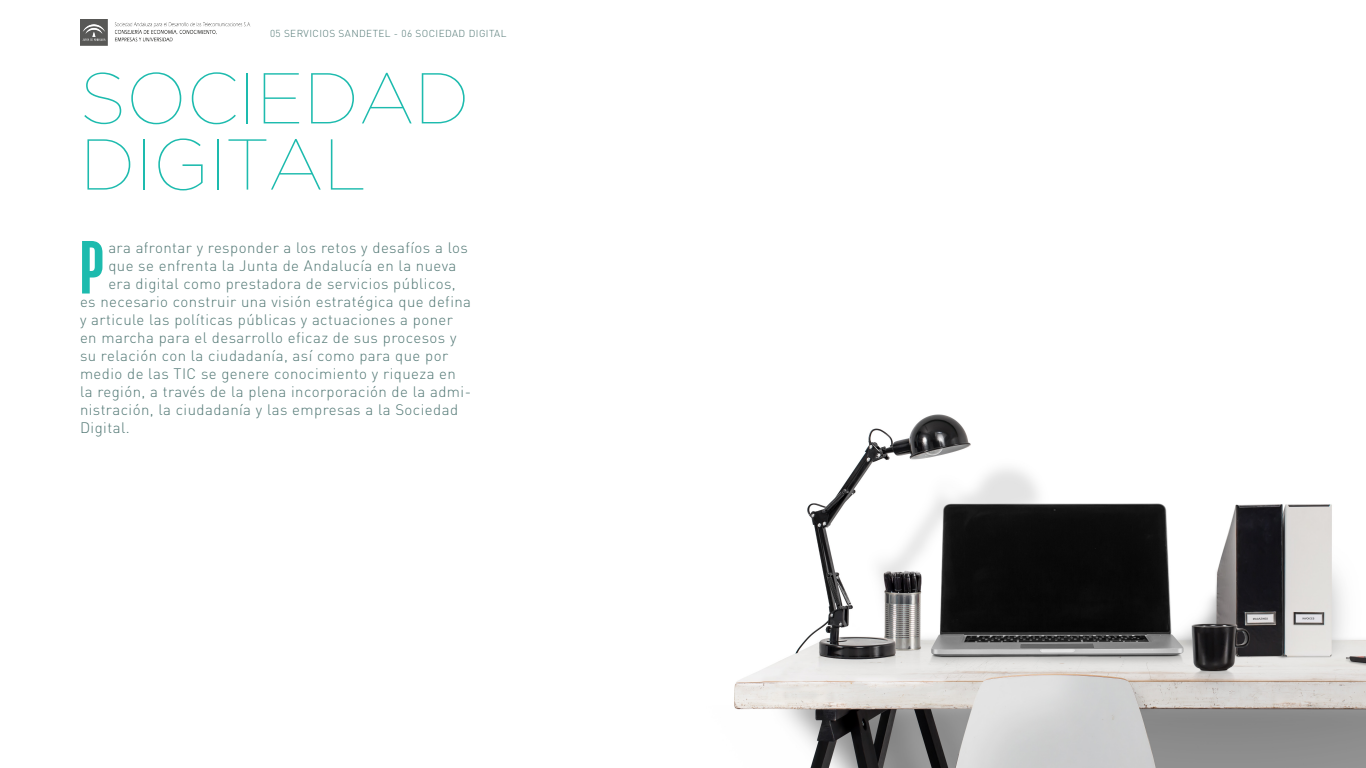
<style>
.page{position:relative;width:1366px;height:768px;background:#fff}
.page>*{position:absolute;margin:0;border:0;box-sizing:border-box;transform-origin:0 0}
.t1{font:100 71.8px "Gotham";color:#1dbbae}
.t2{font:condensed 64px "Placard";color:#1dbbae}
.TEXTO{font:300 15px/18px "DIN Pro";letter-spacing:.03em;color:#517774}
.TEXTO-2{font:300 10px "DIN Pro";letter-spacing:.04em;color:#517774}
</style>
<div class="page">
<img style="left:734px;top:414px;width:632px;height:354px">
<img style="left:80px;top:20px;width:170px;height:26px">
<p class="TEXTO-2" style="left:270px;top:27px;width:238px">05 SERVICIOS SANDETEL - 06 SOCIEDAD DIGITAL</p>
<p class="t1" style="left:80px;top:54px;width:391px">SOCIEDAD</p>
<p class="t1" style="left:80px;top:120px;width:287px">DIGITAL</p>
<p class="t2" style="left:80px;top:228px;width:26px">P</p>
<p class="TEXTO" style="left:108px;top:238px;width:361px">ara afrontar y responder a los retos y desafíos a los que se enfrenta la Junta de Andalucía en la nueva era digital como prestadora de servicios públicos,</p>
<p class="TEXTO" style="left:80px;top:292px;width:393px">es necesario construir una visión estratégica que defina y articule las políticas públicas y actuaciones a poner en marcha para el desarrollo eficaz de sus procesos y su relación con la ciudadanía, así como para que por medio de las TIC se genere conocimiento y riqueza en la región, a través de la plena incorporación de la admi&shy;nistración, la ciudadanía y las empresas a la Sociedad Digital.</p>
</div>
